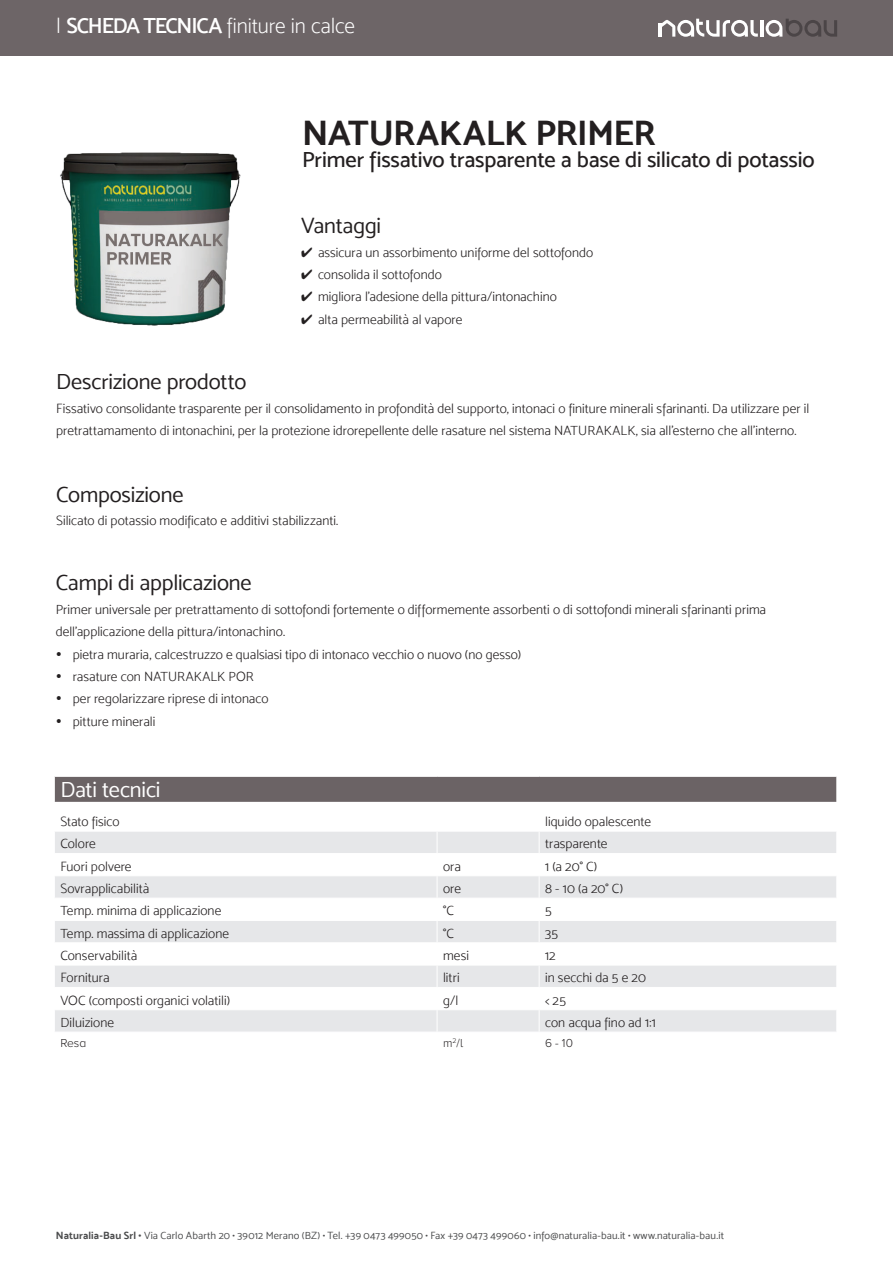
<style>
.page{position:relative;width:893px;height:1263px;background:#fff}
.page>*{position:absolute;margin:0;border:0;box-sizing:border-box;transform-origin:0 0}
.TM_Produktname{font:35.4px "Mosk Bold 700";letter-spacing:-.015em;color:#231f20}
.TM_Sub-Headline{font:22.35px "Mosk Normal 400";letter-spacing:-.005em;color:#231f20}
.TM_Kurzbeschreibung{font:22.35px "Mosk Medium 500";letter-spacing:-.01em;color:#231f20}
.t1{font:22.35px "Mosk Normal 400";letter-spacing:-.01em;color:#fff}
.t2{font:21.9px "Mosk Extra Light 200";letter-spacing:-.01em;color:#fff}
.TM_Copytext{font:13.5px/22.4px "Mosk Light 300";letter-spacing:.005em;color:#231f20}
.t3{font:300 12px "Proxima Nova A";color:#231f20}
.t4{font:10.5px "Mosk Normal 400";letter-spacing:.015em;color:#4b4c4d}
.s1{font-family:"Mosk Semi Bold 600"}
.s2{font-family:"Mosk Bold 700"}
</style>
<div class="page">
<div style="left:0;top:0;width:893px;height:56px;background:#6d6567"></div>
<hr style="left:760px;top:20px;width:3px;height:17px;background:#fff">
<svg style="left:766px;top:19px;width:71px;height:18px"></svg>
<svg style="left:659px;top:19px;width:99px;height:18px"></svg>
<img style="left:60px;top:152px;width:181px;height:174px">
<div style="left:54px;top:776px;width:783px;height:26px;background:#6b6365"></div>
<svg style="left:55px;top:832px;width:781px;height:200px;fill:#e6e7e9"></svg>
<hr style="left:54px;top:853px;width:383px;height:1px;background:#fff">
<hr style="left:437px;top:853px;width:102px;height:1px;background:#fff">
<hr style="left:539px;top:853px;width:298px;height:1px;background:#fff">
<hr style="left:54px;top:875px;width:383px;height:1px;background:#fff">
<hr style="left:437px;top:875px;width:102px;height:1px;background:#fff">
<hr style="left:539px;top:875px;width:298px;height:1px;background:#fff">
<hr style="left:54px;top:898px;width:383px;height:1px;background:#fff">
<hr style="left:437px;top:898px;width:102px;height:1px;background:#fff">
<hr style="left:539px;top:898px;width:298px;height:1px;background:#fff">
<hr style="left:54px;top:920px;width:383px;height:1px;background:#fff">
<hr style="left:437px;top:920px;width:102px;height:1px;background:#fff">
<hr style="left:539px;top:920px;width:298px;height:1px;background:#fff">
<hr style="left:54px;top:942px;width:383px;height:1px;background:#fff">
<hr style="left:437px;top:942px;width:102px;height:1px;background:#fff">
<hr style="left:539px;top:942px;width:298px;height:1px;background:#fff">
<hr style="left:54px;top:965px;width:383px;height:1px;background:#fff">
<hr style="left:437px;top:965px;width:102px;height:1px;background:#fff">
<hr style="left:539px;top:965px;width:298px;height:1px;background:#fff">
<hr style="left:54px;top:987px;width:383px;height:1px;background:#fff">
<hr style="left:437px;top:987px;width:102px;height:1px;background:#fff">
<hr style="left:539px;top:987px;width:298px;height:1px;background:#fff">
<hr style="left:54px;top:1009px;width:383px;height:1px;background:#fff">
<hr style="left:437px;top:1009px;width:102px;height:1px;background:#fff">
<hr style="left:539px;top:1009px;width:298px;height:1px;background:#fff">
<svg style="left:437px;top:832px;width:1px;height:200px"></svg>
<svg style="left:539px;top:832px;width:1px;height:200px"></svg>
<hr style="left:54px;top:776px;width:383px;height:1px;background:#fff">
<svg style="left:54px;top:777px;width:1px;height:25px"></svg>
<hr style="left:437px;top:776px;width:102px;height:1px;background:#fff">
<hr style="left:539px;top:776px;width:298px;height:1px;background:#fff">
<svg style="left:836px;top:777px;width:1px;height:25px"></svg>
<h3 class="t2" style="left:56px;top:14px;width:301px">| <span class="s1">SCHEDA TECNICA</span> finiture in calce</h3>
<p class="TM_Produktname" style="left:302px;top:112px;width:355px">NATURAKALK PRIMER</p>
<p class="TM_Kurzbeschreibung" style="left:302px;top:147px;width:514px">Primer fissativo trasparente a base di silicato di potassio</p>
<p class="TM_Sub-Headline" style="left:301px;top:213px;width:82px">Vantaggi</p>
<p class="TM_Copytext" style="left:301px;top:241px;width:294px">✔ assicura un assorbimento uniforme del sottofondo</p>
<p class="TM_Copytext" style="left:301px;top:263px;width:142px">✔ consolida il sottofondo</p>
<p class="TM_Copytext" style="left:301px;top:286px;width:257px">✔ migliora l’adesione della pittura/intonachino</p>
<p class="TM_Copytext" style="left:301px;top:308px;width:163px">✔ alta permeabilità al vapore</p>
<p class="TM_Sub-Headline" style="left:56px;top:368px;width:192px">Descrizione prodotto</p>
<p class="TM_Copytext" style="left:56px;top:397px;width:755px">Fissativo consolidante trasparente per il consolidamento in profondità del supporto, intonaci o finiture minerali sfarinanti. Da utilizzare per il pretrattamamento di intonachini, per la protezione idrorepellente delle rasature nel sistema NATURAKALK, sia all’esterno che all’interno.</p>
<p class="TM_Sub-Headline" style="left:56px;top:481px;width:129px">Composizione</p>
<p class="TM_Copytext" style="left:56px;top:509px;width:284px">Silicato di potassio modificato e additivi stabilizzanti.</p>
<p class="TM_Sub-Headline" style="left:56px;top:569px;width:197px">Campi di applicazione</p>
<p class="TM_Copytext" style="left:56px;top:598px;width:712px">Primer universale per pretrattamento di sottofondi fortemente o difformemente assorbenti o di sottofondi minerali sfarinanti prima dell’applicazione della pittura/intonachino.</p>
<p class="TM_Copytext" style="left:73px;top:643px;width:450px">pietra muraria, calcestruzzo e qualsiasi tipo di intonaco vecchio o nuovo (no gesso)</p>
<p class="TM_Copytext" style="left:73px;top:665px;width:182px">rasature con NATURAKALK POR</p>
<p class="TM_Copytext" style="left:73px;top:687px;width:197px">per regolarizzare riprese di intonaco</p>
<p class="TM_Copytext" style="left:73px;top:710px;width:84px">pitture minerali</p>
<h2 class="t1" style="left:60px;top:777px;width:102px">Dati tecnici</h2>
<p class="TM_Copytext" style="left:60px;top:810px;width:61px">Stato fisico</p>
<p class="TM_Copytext" style="left:545px;top:810px;width:107px">liquido opalescente</p>
<p class="TM_Copytext" style="left:60px;top:833px;width:37px">Colore</p>
<p class="TM_Copytext" style="left:545px;top:833px;width:64px">trasparente</p>
<p class="TM_Copytext" style="left:60px;top:855px;width:73px">Fuori polvere</p>
<p class="TM_Copytext" style="left:443px;top:855px;width:19px">ora</p>
<p class="TM_Copytext" style="left:545px;top:855px;width:54px">1 (a 20° C)</p>
<p class="TM_Copytext" style="left:60px;top:877px;width:90px">Sovrapplicabilità</p>
<p class="TM_Copytext" style="left:443px;top:877px;width:20px">ore</p>
<p class="TM_Copytext" style="left:545px;top:877px;width:80px">8 - 10 (a 20° C)</p>
<p class="TM_Copytext" style="left:60px;top:899px;width:162px">Temp. minima di applicazione</p>
<p class="TM_Copytext" style="left:443px;top:899px;width:12px">°C</p>
<p class="TM_Copytext" style="left:545px;top:899px;width:8px">5</p>
<p class="TM_Copytext" style="left:60px;top:922px;width:170px">Temp. massima di applicazione</p>
<p class="TM_Copytext" style="left:443px;top:922px;width:12px">°C</p>
<p class="TM_Copytext" style="left:545px;top:922px;width:14px">35</p>
<p class="TM_Copytext" style="left:60px;top:944px;width:78px">Conservabilità</p>
<p class="TM_Copytext" style="left:443px;top:944px;width:27px">mesi</p>
<p class="TM_Copytext" style="left:545px;top:944px;width:12px">12</p>
<p class="TM_Copytext" style="left:60px;top:966px;width:51px">Fornitura</p>
<p class="TM_Copytext" style="left:443px;top:966px;width:18px">litri</p>
<p class="TM_Copytext" style="left:545px;top:966px;width:102px">in secchi da 5 e 20</p>
<p class="TM_Copytext" style="left:60px;top:989px;width:171px">VOC (composti organici volatili)</p>
<p class="TM_Copytext" style="left:443px;top:989px;width:17px">g/l</p>
<p class="TM_Copytext" style="left:545px;top:989px;width:22px">&lt; 25</p>
<p class="TM_Copytext" style="left:60px;top:1011px;width:55px">Diluizione</p>
<p class="TM_Copytext" style="left:545px;top:1011px;width:112px">con acqua fino ad 1:1</p>
<p class="t3" style="left:60px;top:1036px;width:27px">Resa</p>
<p class="t3" style="left:443px;top:1036px;width:21px">m<sup>2</sup>/l</p>
<p class="t3" style="left:545px;top:1036px;width:29px">6 - 10</p>
<p class="t4" style="left:56px;top:1229px;width:670px"><span class="s2">Naturalia-Bau Srl •</span> Via Carlo Abarth 20 • 39012 Merano (BZ) • Tel. +39 0473 499050 • Fax +39 0473 499060 • info@naturalia-bau.it • www.naturalia-bau.it</p>
</div>
